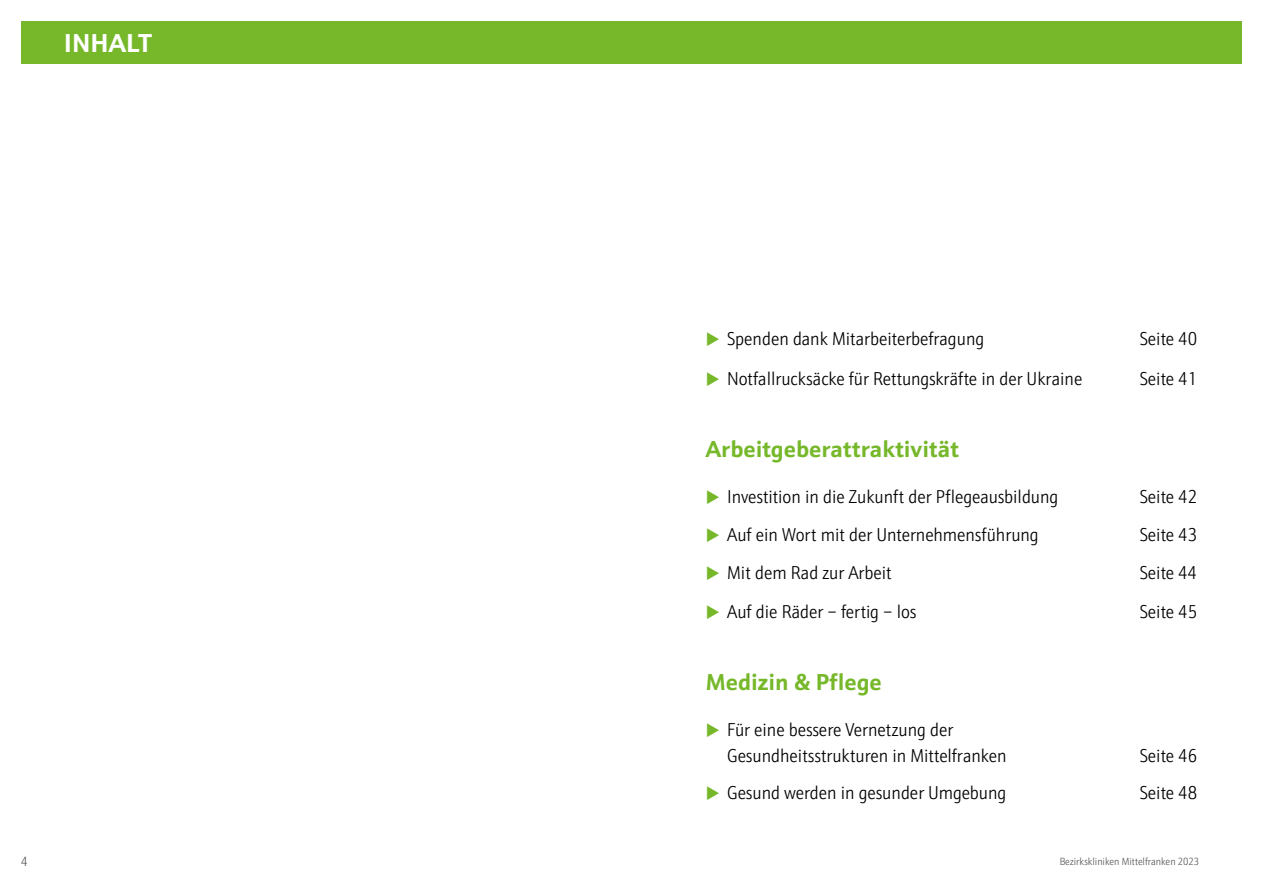
<style>
.page{position:relative;width:1263px;height:893px;background:#fff}
.page>*{position:absolute;margin:0;border:0;box-sizing:border-box;transform-origin:0 0}
.t1{font:700 26.1px "Schnebel Sans ME";color:#fff}
.H3_-_Inhalt_gruen{font:700 23.25px "Schnebel Sans ME";color:#76b82a}
.t2{font:300 18.75px/25.2px "Schnebel Sans ME Cond";color:#000}
.t3{font:300 13.5px "Schnebel Sans ME Cond";color:#575756}
.t4{font:300 10.5px "Schnebel Sans ME Cond";color:#575756}
</style>
<div class="page">
<div style="left:21px;top:21px;width:1221px;height:43px;background:#76b82a"></div>
<h1 class="t1" style="left:64px;top:21px;width:90px">INHALT</h1>
<p class="t2" style="left:727px;top:326px;width:259px">Spenden dank Mitarbeiterbefragung</p>
<p class="t2" style="left:1140px;top:326px;width:59px">Seite 40</p>
<p class="t2" style="left:727px;top:366px;width:357px">Notfallrucksäcke für Rettungskräfte in der Ukraine</p>
<p class="t2" style="left:1140px;top:366px;width:59px">Seite 41</p>
<h3 class="H3_-_Inhalt_gruen" style="left:706px;top:429px;width:255px">Arbeitgeberattraktivität</h3>
<p class="t2" style="left:727px;top:484px;width:333px">Investition in die Zukunft der Pflegeausbildung</p>
<p class="t2" style="left:1140px;top:484px;width:59px">Seite 42</p>
<p class="t2" style="left:727px;top:522px;width:313px">Auf ein Wort mit der Unternehmensführung</p>
<p class="t2" style="left:1140px;top:522px;width:59px">Seite 43</p>
<p class="t2" style="left:727px;top:560px;width:166px">Mit dem Rad zur Arbeit</p>
<p class="t2" style="left:1140px;top:560px;width:59px">Seite 44</p>
<p class="t2" style="left:727px;top:599px;width:191px">Auf die Räder – fertig – los</p>
<p class="t2" style="left:1140px;top:599px;width:59px">Seite 45</p>
<h3 class="H3_-_Inhalt_gruen" style="left:706px;top:663px;width:177px">Medizin &amp; Pflege</h3>
<p class="t2" style="left:727px;top:718px;width:281px">Für eine bessere Vernetzung der<br>Gesundheitsstrukturen in Mittelfranken</p>
<p class="t2" style="left:1140px;top:743px;width:59px">Seite 46</p>
<p class="t2" style="left:727px;top:781px;width:281px">Gesund werden in gesunder Umgebung</p>
<p class="t2" style="left:1140px;top:781px;width:59px">Seite 48</p>
<p class="t3" style="left:21px;top:852px;width:8px">4</p>
<p class="t4" style="left:1060px;top:854px;width:141px">Bezirkskliniken Mittelfranken 2023</p>
</div>
